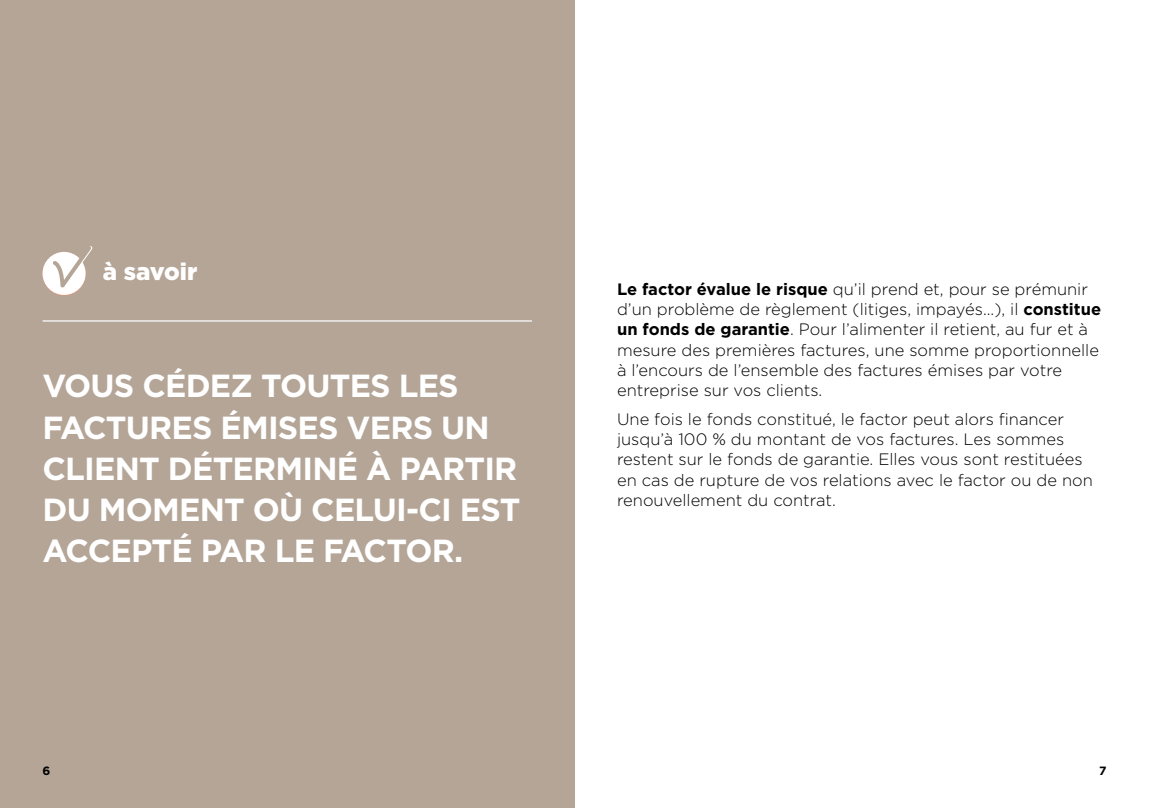
<style>
.page{position:relative;width:1149px;height:808px;background:#fff}
.page>*{position:absolute;margin:0;border:0;box-sizing:border-box;transform-origin:0 0}
.texte_majuscule_-_a{font:700 31.95px/41.1px "Gotham";letter-spacing:-.025em;color:#fff}
.H3_-_a_savoir_etc{font:900 24px "Gotham";color:#fff}
.Texte{font:300 16.5px/20.2px "Gotham";color:#000}
.t1{font:700 12px "Gotham";color:#000}
.s1{font-weight:700}
</style>
<div class="page">
<div style="left:0;top:0;width:574px;height:808px;background:#b4a597"></div>
<hr style="left:43px;top:320px;width:488px;height:2px;background:#fff">
<div style="left:43px;top:252px;width:43px;height:43px;background:#fff;border-radius:50%"></div>
<svg style="left:51px;top:246px;width:42px;height:50px"></svg>
<h3 class="H3_-_a_savoir_etc" style="left:103px;top:255px;width:96px">à savoir</h3>
<p class="texte_majuscule_-_a" style="left:43px;top:365px;width:479px">VOUS CÉDEZ TOUTES LES<br>FACTURES ÉMISES VERS UN<br>CLIENT DÉTERMINÉ À PARTIR<br>DU MOMENT OÙ CELUI-CI EST<br>ACCEPTÉ PAR LE FACTOR.</p>
<p class="Texte" style="left:617px;top:279px;width:485px"><span class="s1">Le factor évalue le risque</span> qu’il prend et, pour se prémunir d’un problème de règlement (litiges, impayés...), il <span class="s1">constitue un fonds de garantie</span>. Pour l’alimenter il retient, au fur et à mesure des premières factures, une somme proportionnelle à l’encours de l’ensemble des factures émises par votre entreprise sur vos clients.</p>
<p class="Texte" style="left:617px;top:408px;width:477px">Une fois le fonds constitué, le factor peut alors financer jusqu’à 100 % du montant de vos factures. Les sommes restent sur le fonds de garantie. Elles vous sont restituées en cas de rupture de vos relations avec le factor ou de non renouvellement du contrat.</p>
<p class="t1" style="left:43px;top:763px;width:9px">6</p>
<p class="t1" style="left:1098px;top:763px;width:9px">7</p>
</div>
